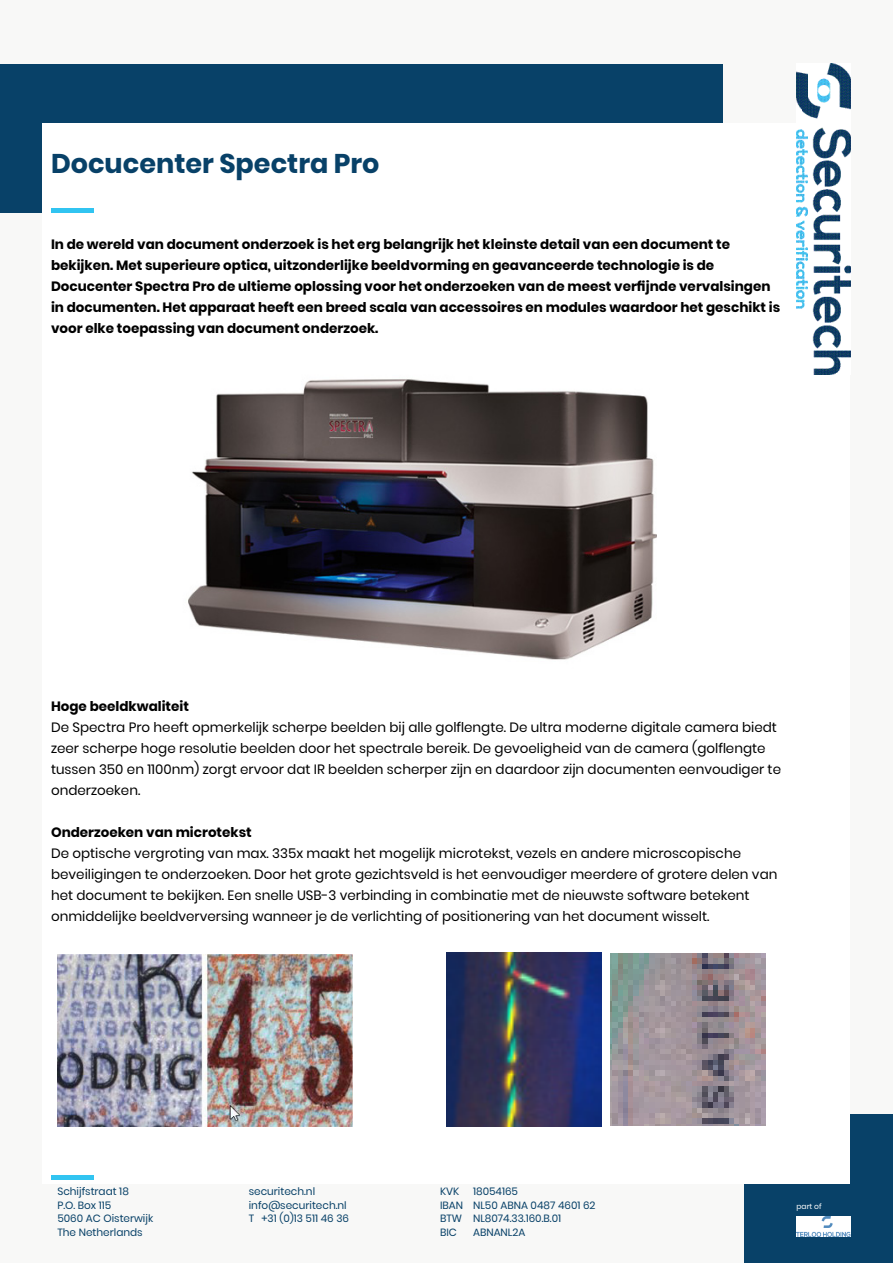
<style>
.page{position:relative;width:893px;height:1263px;background:#f8f8f7}
.page>*{position:absolute;margin:0;border:0;box-sizing:border-box;transform-origin:0 0}
.t1{font:700 27px "Poppins";color:#084168}
.Alineastijl_1{font:13.5px/21px "Poppins";color:#000}
.Alineastijl_1-2{font:700 13.5px/21px "Poppins";color:#000}
.t2{font:10.5px "Poppins";color:#084168}
.t3{font:7.5px "Poppins";color:#fff}
.s1{font-weight:700}
</style>
<div class="page">
<div style="left:744px;top:1114px;width:149px;height:149px;background:#084168"></div>
<div style="left:0;top:64px;width:723px;height:149px;background:#084168"></div>
<img style="left:796px;top:1217px;width:54px;height:19px">
<div style="left:43px;top:123px;width:807px;height:1060px;background:#fff"></div>
<div style="left:51px;top:208px;width:43px;height:5px;background:#31c4f1"></div>
<img style="left:188px;top:379px;width:469px;height:281px">
<img style="left:57px;top:955px;width:295px;height:172px">
<img style="left:611px;top:953px;width:154px;height:173px">
<img style="left:446px;top:952px;width:155px;height:175px">
<img style="left:797px;top:64px;width:53px;height:310px">
<hr style="left:51px;top:1175px;width:43px;height:4px;background:#31c4f1">
<p class="t1" style="left:51px;top:148px;width:330px">Docucenter Spectra Pro</p>
<p class="Alineastijl_1-2" style="left:51px;top:233px;width:731px">In de wereld van document onderzoek is het erg belangrijk het kleinste detail van een document te bekijken. Met superieure optica, uitzonderlijke beeldvorming en geavanceerde technologie is de Docucenter Spectra Pro de ultieme oplossing voor het onderzoeken van de meest verfijnde vervalsingen in documenten. Het apparaat heeft een breed scala van accessoires en modules waardoor het geschikt is voor elke toepassing van document onderzoek.</p>
<p class="Alineastijl_1" style="left:51px;top:695px;width:732px"><span class="s1">Hoge beeldkwaliteit<br></span>De Spectra Pro heeft opmerkelijk scherpe beelden bij alle golflengte. De ultra moderne digitale camera biedt zeer scherpe hoge resolutie beelden door het spectrale bereik. De gevoeligheid van de camera (golflengte tussen 350 en 1100nm) zorgt ervoor dat IR beelden scherper zijn en daardoor zijn documenten eenvoudiger te onderzoeken.</p>
<p class="Alineastijl_1-2" style="left:51px;top:821px;width:202px">Onderzoeken van microtekst</p>
<p class="Alineastijl_1" style="left:51px;top:842px;width:728px">De optische vergroting van max. 335x maakt het mogelijk microtekst, vezels en andere microscopische beveiligingen te onderzoeken. Door het grote gezichtsveld is het eenvoudiger meerdere of grotere delen van het document te bekijken. Een snelle USB-3 verbinding in combinatie met de nieuwste software betekent onmiddelijke beeldverversing wanneer je de verlichting of positionering van het document wisselt.</p>
<p class="t2" style="left:57px;top:1185px;width:73px">Schijfstraat 18</p>
<p class="t2" style="left:57px;top:1199px;width:55px">P.O. Box 115</p>
<p class="t2" style="left:57px;top:1212px;width:97px">5060 AC Oisterwijk</p>
<p class="t2" style="left:57px;top:1226px;width:87px">The Netherlands</p>
<p class="t2" style="left:249px;top:1185px;width:68px">securitech.nl</p>
<p class="t2" style="left:249px;top:1199px;width:100px">info@securitech.nl</p>
<p class="t2" style="left:249px;top:1212px;width:102px">T +31 (0)13 511 46 36</p>
<p class="t2" style="left:440px;top:1185px;width:21px">KVK</p>
<p class="t2" style="left:473px;top:1185px;width:47px">18054165</p>
<p class="t2" style="left:440px;top:1199px;width:157px">IBAN NL50 ABNA 0487 4601 62</p>
<p class="t2" style="left:440px;top:1212px;width:123px">BTW NL8074.33.160.B.01</p>
<p class="t2" style="left:440px;top:1226px;width:18px">BIC</p>
<p class="t2" style="left:473px;top:1226px;width:54px">ABNANL2A</p>
<p class="t3" style="left:796px;top:1202px;width:27px">part of</p>
</div>
